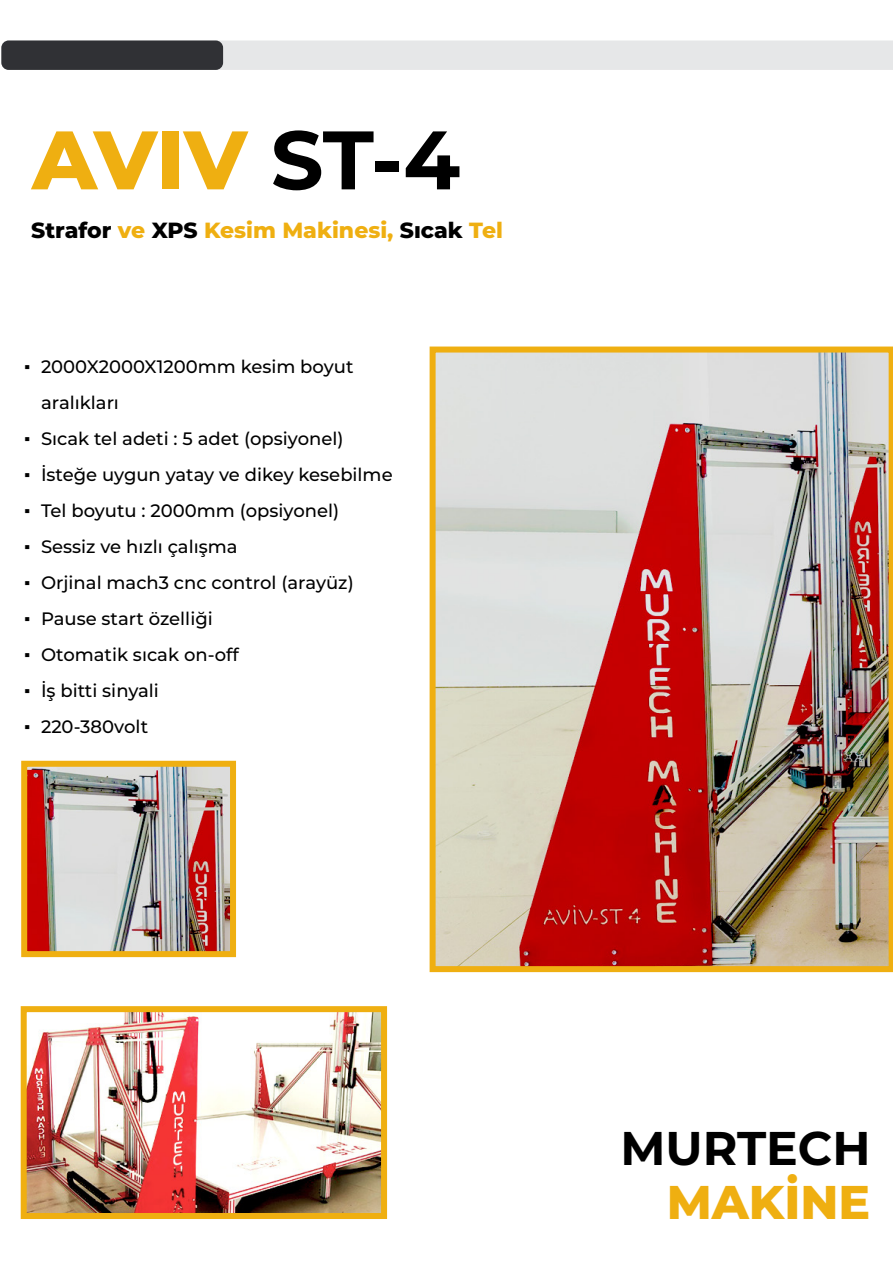
<style>
.page{position:relative;width:893px;height:1263px;background:#fff}
.page>*{position:absolute;margin:0;border:0;box-sizing:border-box;transform-origin:0 0}
.t1{font:800 82.8px "Montserrat";color:#efaf11}
.t2{font:700 47.25px "Montserrat";color:#000}
.t3{font:800 47.25px "Montserrat";color:#efaf11}
.t4{font:800 21.9px "Montserrat";color:#efaf11}
.t5{font:500 18px/36px "Montserrat";color:#000}
.s1{font-weight:700;color:#000}
.s2{color:#000}
.s3{font-family:"Times New Roman";font-weight:400}
</style>
<div class="page">
<div style="left:1px;top:41px;width:892px;height:29px;background:#e6e7e8"></div>
<div style="left:1px;top:41px;width:222px;height:29px;background:#303135;border-radius:7px"></div>
<img style="left:430px;top:346px;width:463px;height:626px">
<img style="left:28px;top:768px;width:201px;height:182px">
<div style="left:21px;top:761px;width:215px;height:196px;border:6px solid #efaf11"></div>
<img style="left:28px;top:1013px;width:352px;height:199px">
<div style="left:21px;top:1006px;width:366px;height:213px;border:6px solid #efaf11"></div>
<h1 class="t1" style="left:32px;top:99px;width:430px">AVIV <span class="s1">ST-4</span></h1>
<p class="t4" style="left:31px;top:214px;width:473px"><span class="s2">Strafor</span> ve <span class="s2">XPS</span> Kesim Makinesi, <span class="s2">Sıcak</span> Tel</p>
<p class="t5" style="left:41px;top:348px;width:314px;text-indent:-17px"><span class="s3">▪</span> 2000X2000X1200mm kesim boyut aralıkları</p>
<p class="t5" style="left:24px;top:420px;width:321px"><span class="s3">▪</span> Sıcak tel adeti : 5 adet (opsiyonel)</p>
<p class="t5" style="left:24px;top:456px;width:370px"><span class="s3">▪</span> İsteğe uygun yatay ve dikey kesebilme</p>
<p class="t5" style="left:24px;top:492px;width:317px"><span class="s3">▪</span> Tel boyutu : 2000mm (opsiyonel)</p>
<p class="t5" style="left:24px;top:528px;width:215px"><span class="s3">▪</span> Sessiz ve hızlı çalışma</p>
<p class="t5" style="left:24px;top:564px;width:331px"><span class="s3">▪</span> Orjinal mach3 cnc control (arayüz)</p>
<p class="t5" style="left:24px;top:600px;width:190px"><span class="s3">▪</span> Pause start özelliği</p>
<p class="t5" style="left:24px;top:636px;width:216px"><span class="s3">▪</span> Otomatik sıcak on-off</p>
<p class="t5" style="left:24px;top:672px;width:136px"><span class="s3">▪</span> İş bitti sinyali</p>
<p class="t5" style="left:24px;top:708px;width:126px"><span class="s3">▪</span> 220-380volt</p>
<h2 class="t2" style="left:620px;top:1114px;width:252px">MURTECH</h2>
<h2 class="t3" style="left:667px;top:1168px;width:205px">MAKİNE</h2>
</div>
